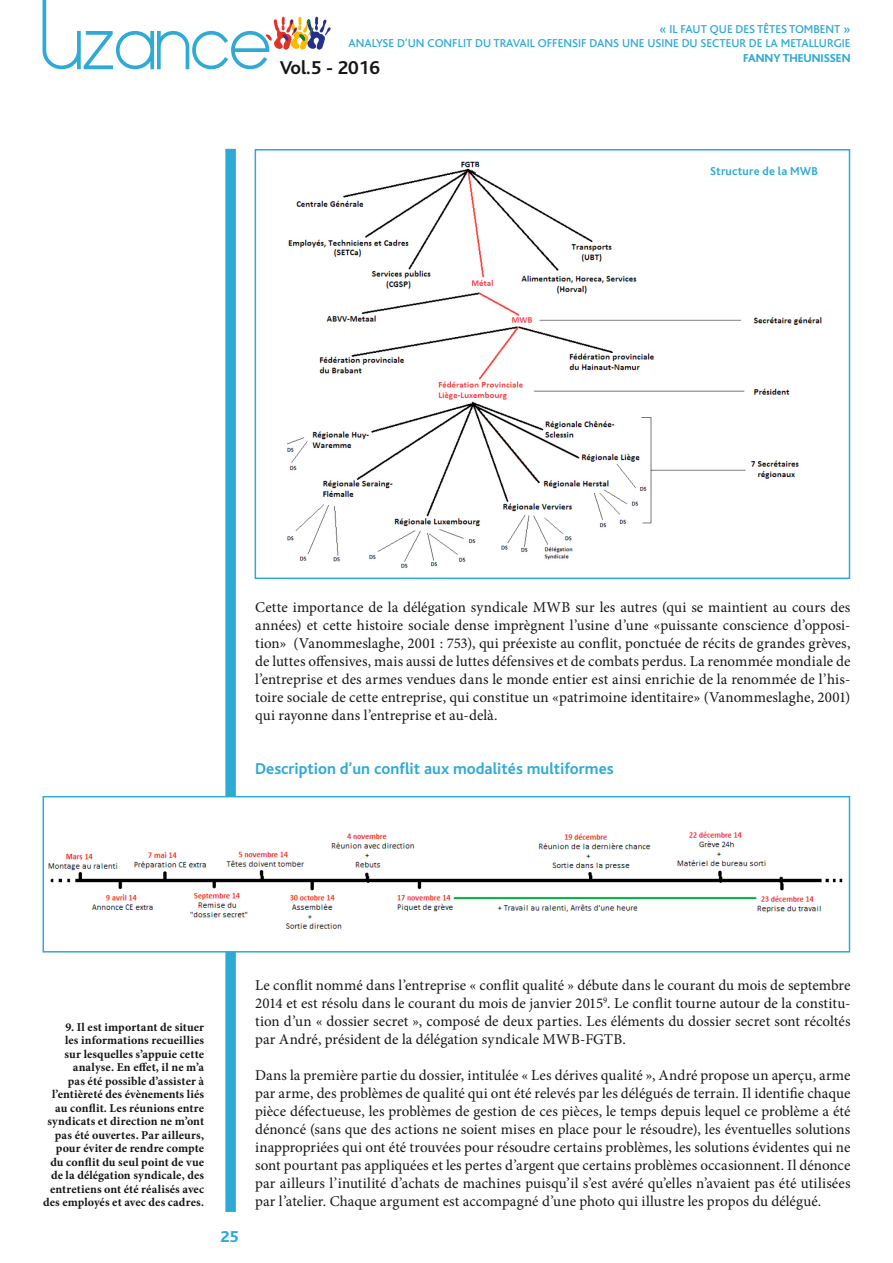
<style>
.page{position:relative;width:893px;height:1263px;background:#fff}
.page>*{position:absolute;margin:0;border:0;box-sizing:border-box;transform-origin:0 0}
.t1{font:700 19.5px "Bliss";color:#151616}
.t2{font:700 16.5px "Bliss";color:#2eaad7}
.t3{font:800 16.5px "Bliss";color:#2eaad7}
.t4{font:15px/18px "Minion Pro";color:#151616;text-align:justify}
.t5{font:700 12px/13.5px "Minion Pro";letter-spacing:.01em;color:#151616;text-align:right}
.t6{font:500 12px/14.4px "Bliss";color:#2eaad7;text-align:right}
.t7{font:700 12px "Bliss";letter-spacing:.015em;color:#2eaad7}
.t8{font:800 12px "Bliss";color:#2eaad7}
</style>
<div class="page">
<div style="left:225px;top:149px;width:11px;height:1063px;background:#2eaad7"></div>
<svg style="left:43px;top:0;width:288px;height:69px"></svg>
<img style="left:288px;top:161px;width:534px;height:407px">
<div style="left:255px;top:149px;width:595px;height:430px;border:2px solid #2eaad7"></div>
<img style="left:49px;top:799px;width:794px;height:150px">
<div style="left:43px;top:796px;width:807px;height:156px;border:2px solid #2eaad7"></div>
<p class="t6" style="left:349px;top:22px;width:503px">« IL FAUT QUE DES TÊTES TOMBENT »<br>ANALYSE D’UN CONFLIT DU TRAVAIL OFFENSIF DANS UNE USINE DU SECTEUR DE LA METALLURGIE</p>
<p class="t8" style="left:743px;top:51px;width:109px">FANNY THEUNISSEN</p>
<h1 class="t1" style="left:280px;top:58px;width:102px">Vol.5 - 2016</h1>
<p class="t7" style="left:710px;top:165px;width:109px">Structure de la MWB</p>
<p class="t4" style="left:255px;top:598px;width:597px">Cette importance de la délégation syndicale MWB sur les autres (qui se maintient au cours des années) et cette histoire sociale dense imprègnent l’usine d’une «puissante conscience d’opposi&shy;tion» (Vanommeslaghe, 2001 : 753), qui préexiste au conflit, ponctuée de récits de grandes grèves, de luttes offensives, mais aussi de luttes défensives et de combats perdus. La renommée mondiale de l’entreprise et des armes vendues dans le monde entier est ainsi enrichie de la renommée de l’his&shy;toire sociale de cette entreprise, qui constitue un «patrimoine identitaire» (Vanommeslaghe, 2001) qui rayonne dans l’entreprise et au-delà.</p>
<p class="t2" style="left:255px;top:760px;width:360px">Description d’un conflit aux modalités multiformes</p>
<p class="t5" style="left:43px;top:1020px;width:163px">9. Il est important de situer<br>les informations recueillies<br>sur lesquelles s’appuie cette analyse. En effet, il ne m’a<br>pas été possible d’assister à l’entièreté des évènements liés au conflit. Les réunions entre syndicats et direction ne m’ont pas été ouvertes. Par ailleurs, pour éviter de rendre compte du conflit du seul point de vue de la délégation syndicale, des entretiens ont été réalisés avec des employés et avec des cadres.</p>
<p class="t3" style="left:221px;top:1228px;width:20px">25</p>
<p class="t4" style="left:255px;top:976px;width:597px">Le conflit nommé dans l’entreprise « conflit qualité » débute dans le courant du mois de septembre 2014 et est résolu dans le courant du mois de janvier 2015<sup>9</sup>. Le conflit tourne autour de la constitu&shy;tion d’un « dossier secret », composé de deux parties. Les éléments du dossier secret sont récoltés par André, président de la délégation syndicale MWB-FGTB.</p>
<p class="t4" style="left:255px;top:1066px;width:597px">Dans la première partie du dossier, intitulée « Les dérives qualité », André propose un aperçu, arme par arme, des problèmes de qualité qui ont été relevés par les délégués de terrain. Il identifie chaque pièce défectueuse, les problèmes de gestion de ces pièces, le temps depuis lequel ce problème a été dénoncé (sans que des actions ne soient mises en place pour le résoudre), les éventuelles solutions inappropriées qui ont été trouvées pour résoudre certains problèmes, les solutions évidentes qui ne sont pourtant pas appliquées et les pertes d’argent que certains problèmes occasionnent. Il dénonce par ailleurs l’inutilité d’achats de machines puisqu’il s’est avéré qu’elles n’avaient pas été utilisées par l’atelier. Chaque argument est accompagné d’une photo qui illustre les propos du délégué.</p>
</div>
